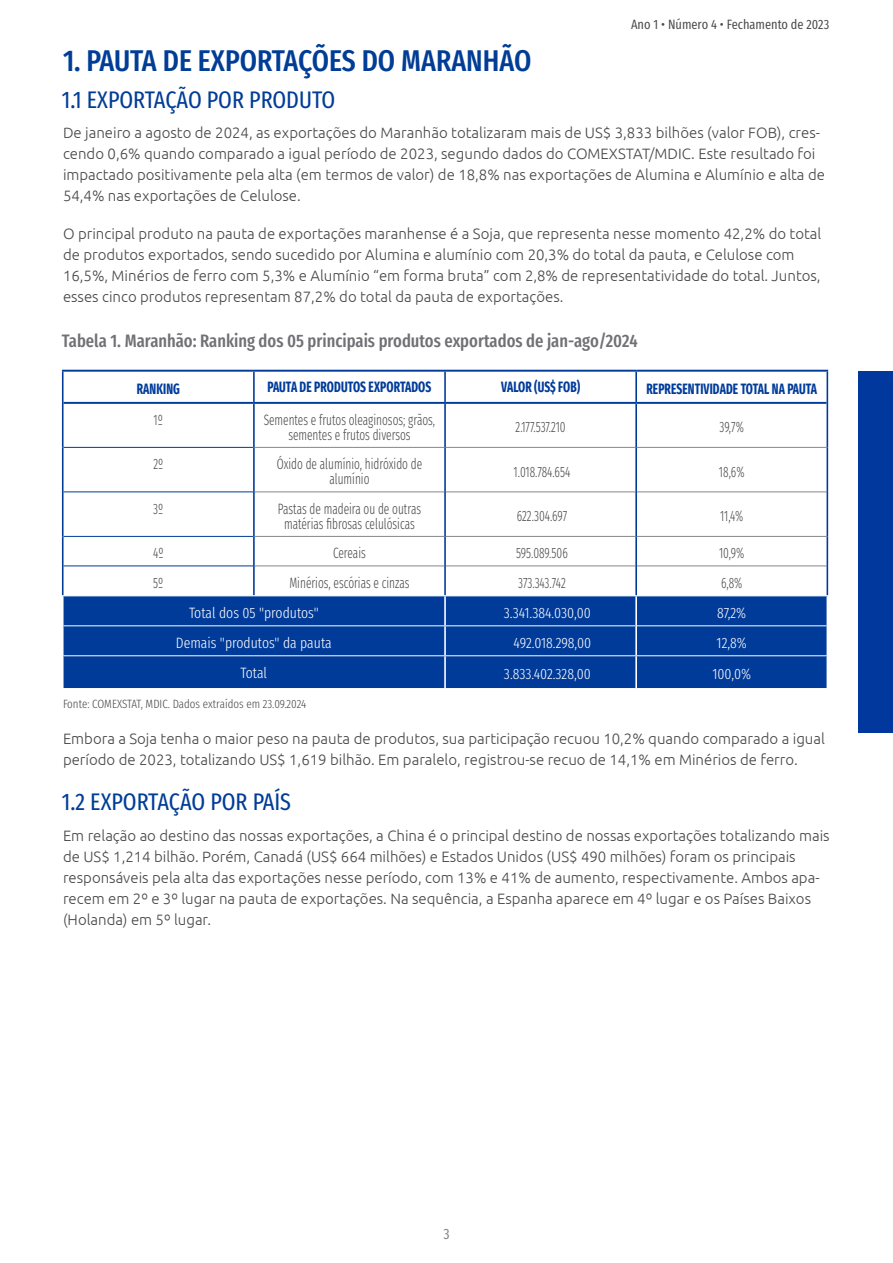
<style>
.page{position:relative;width:893px;height:1263px;background:#fff}
.page>*{position:absolute;margin:0;border:0;box-sizing:border-box;transform-origin:0 0}
.t1{font:500 30px "Fira Sans Compressed";color:#013d96}
.t2{font:24px "Fira Sans Compressed";color:#013d96}
.t3{font:500 18px "Fira Sans Compressed";color:#707075}
.t4{font:300 15px/21px "Ubuntu";color:#494849}
.t5{font:300 15px/15px "Fira Sans Compressed";color:#494849;text-align:center;scale:.82 1}
.t6{font:300 15px "Fira Sans Compressed";color:#fff}
.t7{font:700 15px "Fira Sans Compressed";letter-spacing:.01em;color:#003b9a;scale:.82 1}
.t8{font:15px "Fira Sans Compressed";color:#87868a}
.t9{font:13.5px "Fira Sans Compressed";color:#494849}
.t10{font:300 12px "Fira Sans Compressed";color:#494849}
</style>
<div class="page">
<div style="left:859px;top:371px;width:34px;height:361px;background:#00389e"></div>
<div style="left:64px;top:596px;width:762px;height:92px;background:#003b9a"></div>
<hr style="left:255px;top:447px;width:189px;height:1px;background:#87868a">
<hr style="left:446px;top:447px;width:189px;height:1px;background:#87868a">
<hr style="left:255px;top:491px;width:189px;height:1px;background:#87868a">
<hr style="left:446px;top:491px;width:189px;height:1px;background:#87868a">
<hr style="left:255px;top:536px;width:189px;height:1px;background:#87868a">
<hr style="left:446px;top:536px;width:189px;height:1px;background:#87868a">
<hr style="left:255px;top:565px;width:189px;height:1px;background:#87868a">
<hr style="left:446px;top:565px;width:189px;height:1px;background:#87868a">
<hr style="left:637px;top:447px;width:189px;height:1px;background:#87868a">
<hr style="left:637px;top:491px;width:189px;height:1px;background:#87868a">
<hr style="left:637px;top:536px;width:189px;height:1px;background:#87868a">
<hr style="left:637px;top:565px;width:189px;height:1px;background:#87868a">
<hr style="left:62px;top:370px;width:192px;height:2px;background:#003b9a">
<hr style="left:254px;top:370px;width:191px;height:2px;background:#003b9a">
<hr style="left:445px;top:370px;width:191px;height:2px;background:#003b9a">
<hr style="left:636px;top:370px;width:192px;height:2px;background:#003b9a">
<hr style="left:62px;top:372px;width:2px;height:31px;background:#003b9a">
<hr style="left:253px;top:372px;width:2px;height:30px;background:#003b9a">
<hr style="left:444px;top:372px;width:2px;height:30px;background:#003b9a">
<hr style="left:635px;top:372px;width:2px;height:30px;background:#003b9a">
<hr style="left:826px;top:372px;width:2px;height:31px;background:#003b9a">
<hr style="left:64px;top:402px;width:190px;height:2px;background:#003b9a">
<hr style="left:62px;top:403px;width:2px;height:44px;background:#003b9a">
<hr style="left:62px;top:447px;width:2px;height:45px;background:#003b9a">
<hr style="left:62px;top:492px;width:2px;height:44px;background:#003b9a">
<hr style="left:62px;top:536px;width:2px;height:30px;background:#003b9a">
<hr style="left:64px;top:447px;width:189px;height:1px;background:#003b9a">
<hr style="left:64px;top:491px;width:189px;height:1px;background:#003b9a">
<hr style="left:64px;top:536px;width:189px;height:1px;background:#003b9a">
<hr style="left:64px;top:565px;width:189px;height:1px;background:#003b9a">
<hr style="left:62px;top:566px;width:2px;height:29px;background:#003b9a">
<hr style="left:254px;top:402px;width:191px;height:2px;background:#003b9a">
<hr style="left:253px;top:404px;width:2px;height:43px;background:#003b9a">
<hr style="left:253px;top:447px;width:2px;height:45px;background:#003b9a">
<hr style="left:253px;top:492px;width:2px;height:44px;background:#003b9a">
<hr style="left:253px;top:536px;width:2px;height:30px;background:#003b9a">
<hr style="left:253px;top:566px;width:2px;height:29px;background:#003b9a">
<hr style="left:445px;top:402px;width:191px;height:2px;background:#003b9a">
<hr style="left:444px;top:404px;width:2px;height:43px;background:#003b9a">
<hr style="left:444px;top:447px;width:2px;height:45px;background:#003b9a">
<hr style="left:444px;top:492px;width:2px;height:44px;background:#003b9a">
<hr style="left:444px;top:536px;width:2px;height:30px;background:#003b9a">
<hr style="left:444px;top:566px;width:2px;height:29px;background:#003b9a">
<hr style="left:636px;top:402px;width:190px;height:2px;background:#003b9a">
<hr style="left:635px;top:404px;width:2px;height:43px;background:#003b9a">
<hr style="left:826px;top:403px;width:2px;height:44px;background:#003b9a">
<hr style="left:635px;top:447px;width:2px;height:45px;background:#003b9a">
<hr style="left:826px;top:447px;width:2px;height:45px;background:#003b9a">
<hr style="left:635px;top:492px;width:2px;height:44px;background:#003b9a">
<hr style="left:826px;top:492px;width:2px;height:44px;background:#003b9a">
<hr style="left:635px;top:536px;width:2px;height:30px;background:#003b9a">
<hr style="left:826px;top:536px;width:2px;height:30px;background:#003b9a">
<hr style="left:635px;top:566px;width:2px;height:29px;background:#003b9a">
<hr style="left:826px;top:566px;width:2px;height:29px;background:#003b9a">
<hr style="left:62px;top:625px;width:192px;height:1px;background:#fff">
<hr style="left:254px;top:625px;width:191px;height:1px;background:#fff">
<hr style="left:62px;top:655px;width:192px;height:1px;background:#fff">
<hr style="left:254px;top:655px;width:191px;height:1px;background:#fff">
<hr style="left:444px;top:596px;width:2px;height:29px;background:#fff">
<hr style="left:445px;top:625px;width:190px;height:1px;background:#fff">
<hr style="left:444px;top:626px;width:2px;height:29px;background:#fff">
<hr style="left:445px;top:655px;width:191px;height:1px;background:#fff">
<hr style="left:444px;top:656px;width:2px;height:32px;background:#fff">
<hr style="left:635px;top:596px;width:2px;height:30px;background:#fff">
<hr style="left:637px;top:625px;width:189px;height:1px;background:#fff">
<hr style="left:635px;top:626px;width:2px;height:29px;background:#fff">
<hr style="left:636px;top:655px;width:192px;height:1px;background:#fff">
<hr style="left:635px;top:656px;width:2px;height:32px;background:#fff">
<h1 class="t1" style="left:63px;top:36px;width:470px">1. PAUTA DE EXPORTAÇÕES DO MARANHÃO</h1>
<h2 class="t2" style="left:62px;top:81px;width:275px">1.1 EXPORTAÇÃO POR PRODUTO</h2>
<p class="t9" style="left:631px;top:14px;width:200px">Ano 1 • Número 4 • Fechamento de 2023</p>
<p class="t4" style="left:63px;top:122px;width:763px">De janeiro a agosto de 2024, as exportações do Maranhão totalizaram mais de US$ 3,833 bilhões (valor FOB), cres&shy;cendo 0,6% quando comparado a igual período de 2023, segundo dados do COMEXSTAT/MDIC. Este resultado foi impactado positivamente pela alta (em termos de valor) de 18,8% nas exportações de Alumina e Alumínio e alta de 54,4% nas exportações de Celulose.</p>
<p class="t4" style="left:63px;top:223px;width:760px">O principal produto na pauta de exportações maranhense é a Soja, que representa nesse momento 42,2% do total de produtos exportados, sendo sucedido por Alumina e alumínio com 20,3% do total da pauta, e Celulose com 16,5%, Minérios de ferro com 5,3% e Alumínio “em forma bruta” com 2,8% de representatividade do total. Juntos, esses cinco produtos representam 87,2% do total da pauta de exportações.</p>
<p class="t3" style="left:62px;top:326px;width:577px">Tabela 1. Maranhão: Ranking dos 05 principais produtos exportados de jan-ago/2024</p>
<p class="t7" style="left:137px;top:376px;width:54px">RANKING</p>
<p class="t7" style="left:267px;top:375px;width:202px">PAUTA DE PRODUTOS EXPORTADOS</p>
<p class="t7" style="left:501px;top:375px;width:98px">VALOR (US$ FOB)</p>
<p class="t7" style="left:646px;top:376px;width:210px">REPRESENTIVIDADE TOTAL NA PAUTA</p>
<p class="t5" style="left:154px;top:412px;width:13px">1º</p>
<p class="t5" style="left:264px;top:412px;width:211px">Sementes e frutos oleaginosos; grãos, sementes e frutos diversos</p>
<p class="t5" style="left:516px;top:419px;width:63px">2.177.537.210</p>
<p class="t5" style="left:719px;top:419px;width:31px">39,7%</p>
<p class="t5" style="left:153px;top:456px;width:14px">2º</p>
<p class="t5" style="left:277px;top:456px;width:179px">Óxido de alumínio, hidróxido de alumínio</p>
<p class="t5" style="left:514px;top:464px;width:71px">1.018.784.654</p>
<p class="t5" style="left:719px;top:464px;width:33px">18,6%</p>
<p class="t5" style="left:153px;top:501px;width:14px">3º</p>
<p class="t5" style="left:278px;top:501px;width:176px">Pastas de madeira ou de outras matérias fibrosas celulósicas</p>
<p class="t5" style="left:517px;top:508px;width:63px">622.304.697</p>
<p class="t5" style="left:720px;top:508px;width:30px">11,4%</p>
<p class="t5" style="left:153px;top:545px;width:14px">4º</p>
<p class="t5" style="left:333px;top:545px;width:41px">Cereais</p>
<p class="t5" style="left:516px;top:545px;width:65px">595.089.506</p>
<p class="t5" style="left:719px;top:545px;width:32px">10,9%</p>
<p class="t5" style="left:153px;top:575px;width:14px">5º</p>
<p class="t5" style="left:289px;top:575px;width:148px">Minérios, escórias e cinzas</p>
<p class="t5" style="left:518px;top:575px;width:60px">373.343.742</p>
<p class="t5" style="left:721px;top:575px;width:28px">6,8%</p>
<p class="t6" style="left:189px;top:602px;width:131px">Total dos 05 "produtos"</p>
<p class="t6" style="left:504px;top:602px;width:88px">3.341.384.030,00</p>
<p class="t6" style="left:717px;top:602px;width:31px">87,2%</p>
<p class="t6" style="left:176px;top:632px;width:157px">Demais "produtos" da pauta</p>
<p class="t6" style="left:514px;top:632px;width:79px">492.018.298,00</p>
<p class="t6" style="left:716px;top:632px;width:32px">12,8%</p>
<p class="t6" style="left:240px;top:662px;width:28px">Total</p>
<p class="t6" style="left:504px;top:663px;width:88px">3.833.402.328,00</p>
<p class="t6" style="left:712px;top:663px;width:40px">100,0%</p>
<p class="t10" style="left:63px;top:695px;width:245px">Fonte: COMEXSTAT, MDIC. Dados extraídos em 23.09.2024</p>
<p class="t4" style="left:63px;top:728px;width:763px">Embora a Soja tenha o maior peso na pauta de produtos, sua participação recuou 10,2% quando comparado a igual período de 2023, totalizando US$ 1,619 bilhão. Em paralelo, registrou-se recuo de 14,1% em Minérios de ferro.</p>
<h2 class="t2" style="left:62px;top:783px;width:231px">1.2 EXPORTAÇÃO POR PAÍS</h2>
<p class="t4" style="left:63px;top:825px;width:768px">Em relação ao destino das nossas exportações, a China é o principal destino de nossas exportações totalizando mais de US$ 1,214 bilhão. Porém, Canadá (US$ 664 milhões) e Estados Unidos (US$ 490 milhões) foram os principais responsáveis pela alta das exportações nesse período, com 13% e 41% de aumento, respectivamente. Ambos apa&shy;recem em 2º e 3º lugar na pauta de exportações. Na sequência, a Espanha aparece em 4º lugar e os Países Baixos (Holanda) em 5º lugar.</p>
<p class="t8" style="left:443px;top:1222px;width:8px">3</p>
</div>
